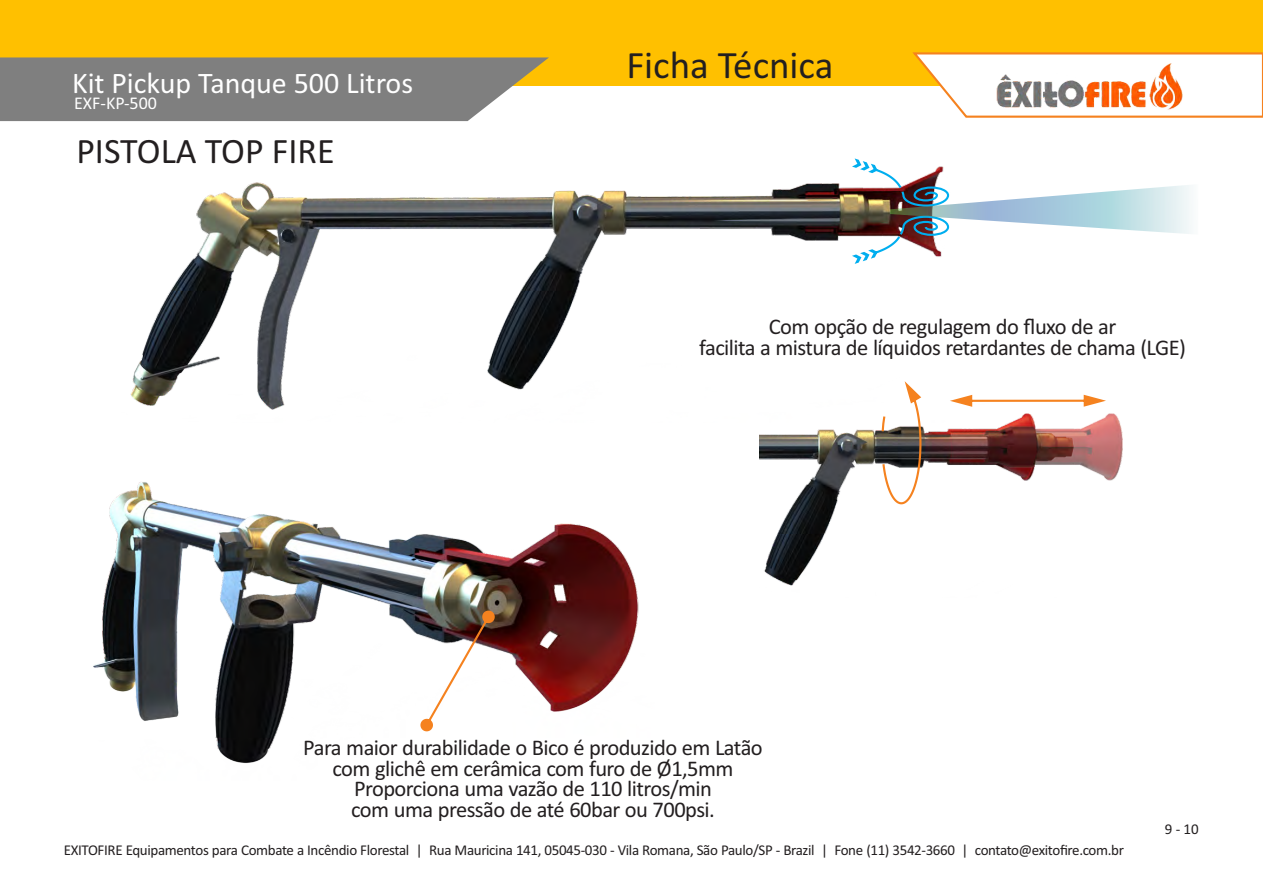
<style>
.page{position:relative;width:1263px;height:893px;background:#fff}
.page>*{position:absolute;margin:0;border:0;box-sizing:border-box;transform-origin:0 0}
.t1{font:39px "Calibri";color:#231f20}
.t2{font:36px "Calibri";color:#231f20}
.t3{font:30px "Calibri";color:#fff}
.t4{font:22.5px/20.9px "Calibri";letter-spacing:-.025em;color:#231f20;text-align:center}
.t5{font:18px "Calibri";color:#fff}
.t6{font:15px "Calibri";letter-spacing:-.025em;color:#231f20}
</style>
<div class="page">
<div style="left:0;top:0;width:1263px;height:85px;background:#ffc000"></div>
<svg style="left:0;top:57px;width:549px;height:64px;background:#898783"></svg>
<svg style="left:910px;top:52px;width:353px;height:66px"></svg>
<img style="left:994px;top:74px;width:155px;height:41px">
<img style="left:1149px;top:63px;width:34px;height:47px">
<img style="left:93px;top:482px;width:546px;height:281px">
<img style="left:130px;top:182px;width:722px;height:228px">
<svg style="left:420px;top:611px;width:75px;height:120px"></svg>
<img style="left:760px;top:395px;width:363px;height:191px">
<svg style="left:950px;top:395px;width:156px;height:12px"></svg>
<svg style="left:880px;top:381px;width:41px;height:123px"></svg>
<svg style="left:852px;top:158px;width:339px;height:106px"></svg>
<h3 class="t3" style="left:72px;top:70px;width:343px">Kit Pickup Tanque 500 Litros</h3>
<p class="t5" style="left:74px;top:96px;width:84px">EXF-KP-500</p>
<h2 class="t2" style="left:76px;top:136px;width:260px">PISTOLA TOP FIRE</h2>
<h1 class="t1" style="left:626px;top:49px;width:209px">Ficha Técnica</h1>
<p class="t4" style="left:699px;top:318px;width:488px">Com opção de regulagem do fluxo de ar<br>facilita a mistura de líquidos retardantes de chama (LGE)</p>
<p class="t4" style="left:303px;top:739px;width:461px">Para maior durabilidade o Bico é produzido em Latão com glichê em cerâmica com furo de Ø1,5mm Proporciona uma vazão de 110 litros/min<br>com uma pressão de até 60bar ou 700psi.</p>
<p class="t6" style="left:64px;top:843px;width:1062px">EXITOFIRE Equipamentos para Combate a Incêndio Florestal | Rua Mauricina 141, 05045-030 - Vila Romana, São Paulo/SP - Brazil | Fone (11) 3542-3660 | contato@exitofire.com.br</p>
<p class="t6" style="left:1165px;top:823px;width:36px">9 - 10</p>
</div>
